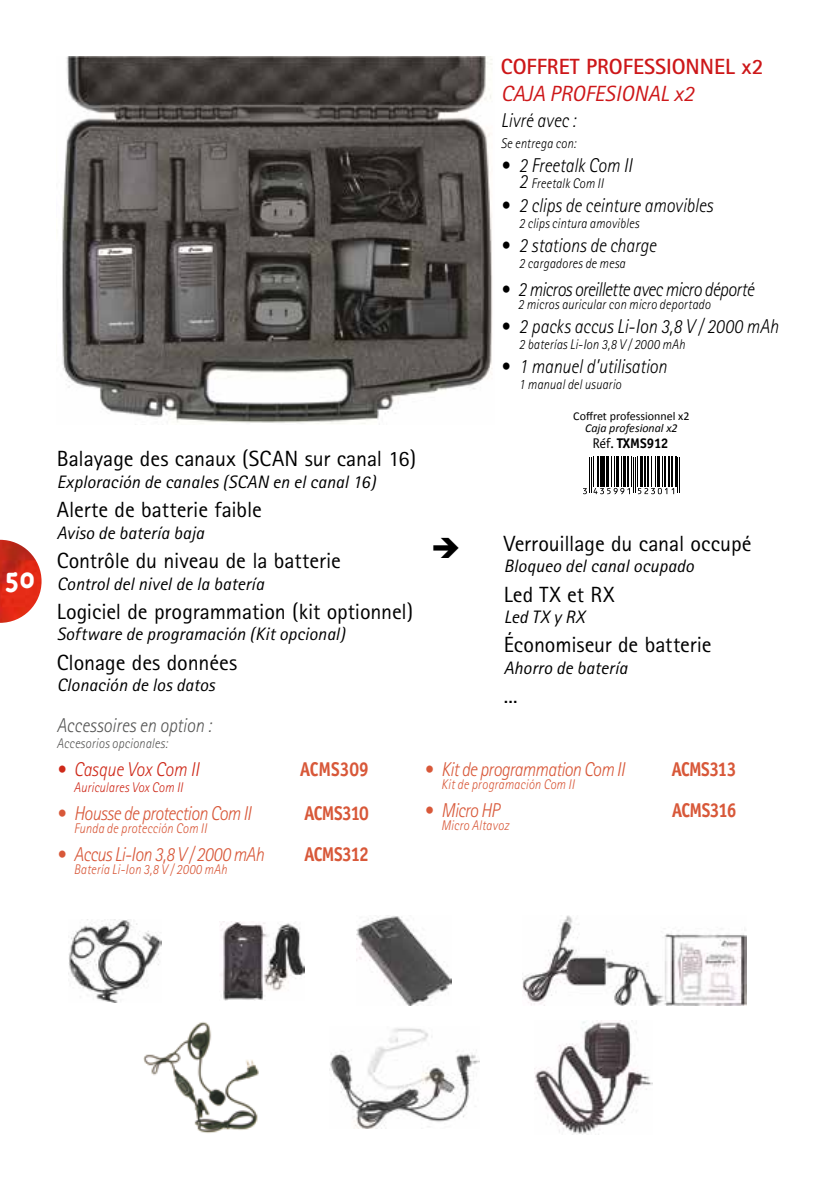
<style>
.page{position:relative;width:840px;height:1191px;background:#fff}
.page>*{position:absolute;margin:0;border:0;box-sizing:border-box;transform-origin:0 0}
.t1{font:700 28px "Engine";color:#fff}
.t2{font:22px "Rotis Sans Serif";letter-spacing:-.005em;color:#000}
.t3{font:700 22px "Rotis Sans Serif";color:#cd1719}
.t4{font:italic 22px "Rotis Sans Serif";color:#cd1719}
.t5{font:italic 300 20px "Rotis Sans Serif";letter-spacing:-.005em;color:#000;scale:.9 1}
.t6{font:italic 300 20px "Rotis Sans Serif";letter-spacing:-.03em;color:#d85839;scale:.9 1}
.t7{font:italic 300 20px "Rotis Sans Serif";letter-spacing:-.035em;color:#000;scale:.9 1}
.t8{font:700 20px "Officina Sans ITC";letter-spacing:-.035em;color:#d85839;scale:.9 1}
.t9{font:italic 300 20px "Rotis Sans Serif";color:#575756;scale:.9 1}
.t10{font:italic 300 20px "Rotis Sans Serif";letter-spacing:-.005em;color:#ce2919;scale:.9 1}
.t11{font:700 20px "Officina Sans ITC";color:#d85839;scale:.9 1}
.t12{font:italic 18px "Rotis Sans Serif";letter-spacing:.005em;color:#000}
.t13{font:italic 300 14px "Rotis Sans Serif";letter-spacing:.01em;color:#000;scale:.9 1}
.t14{font:italic 300 14px "Rotis Sans Serif";letter-spacing:.01em;color:#d85839;scale:.9 1}
.t15{font:italic 300 14px "Rotis Sans Serif";letter-spacing:.015em;color:#575756;scale:.9 1}
.t16{font:italic 300 14px "Rotis Sans Serif";letter-spacing:.01em;color:#ce2919;scale:.9 1}
.t17{font:700 14px "Officina Sans ITC";color:#000}
.t18{font:12px "Calibri";color:#000}
.t19{font:italic 12px "Calibri";color:#000}
.s1{font-size:20px}
.s2{font-weight:400}
</style>
<div class="page">
<img style="left:0;top:540px;width:42px;height:83px">
<img style="left:62px;top:57px;width:431px;height:367px">
<hr style="left:589px;top:457px;width:1px;height:36px;background:#000">
<hr style="left:590px;top:457px;width:1px;height:36px;background:#000">
<hr style="left:592px;top:457px;width:1px;height:30px;background:#000">
<hr style="left:596px;top:457px;width:2px;height:30px;background:#000">
<svg style="left:600px;top:457px;width:3px;height:30px"></svg>
<hr style="left:604px;top:457px;width:1px;height:30px;background:#000">
<hr style="left:606px;top:457px;width:2px;height:30px;background:#000">
<hr style="left:611px;top:457px;width:1px;height:30px;background:#000">
<hr style="left:614px;top:457px;width:1px;height:30px;background:#000">
<hr style="left:615px;top:457px;width:3px;height:30px;background:#000">
<hr style="left:620px;top:457px;width:1px;height:30px;background:#000">
<hr style="left:622px;top:457px;width:3px;height:30px;background:#000">
<hr style="left:627px;top:457px;width:2px;height:30px;background:#000">
<hr style="left:631px;top:457px;width:1px;height:30px;background:#000">
<hr style="left:633px;top:457px;width:1px;height:36px;background:#000">
<hr style="left:635px;top:457px;width:1px;height:36px;background:#000">
<hr style="left:637px;top:457px;width:1px;height:30px;background:#000">
<hr style="left:639px;top:457px;width:3px;height:30px;background:#000">
<hr style="left:643px;top:457px;width:2px;height:30px;background:#000">
<hr style="left:646px;top:457px;width:2px;height:30px;background:#000">
<hr style="left:650px;top:457px;width:1px;height:30px;background:#000">
<hr style="left:655px;top:457px;width:1px;height:30px;background:#000">
<hr style="left:657px;top:457px;width:2px;height:30px;background:#000">
<hr style="left:662px;top:457px;width:1px;height:30px;background:#000">
<hr style="left:663px;top:457px;width:2px;height:30px;background:#000">
<hr style="left:667px;top:457px;width:2px;height:30px;background:#000">
<hr style="left:670px;top:457px;width:2px;height:30px;background:#000">
<hr style="left:674px;top:457px;width:2px;height:30px;background:#000">
<hr style="left:677px;top:457px;width:1px;height:36px;background:#000">
<hr style="left:679px;top:457px;width:1px;height:36px;background:#000">
<svg style="left:583px;top:488px;width:90px;height:6px"></svg>
<img style="left:534px;top:1020px;width:118px;height:114px">
<img style="left:522px;top:915px;width:224px;height:91px">
<img style="left:68px;top:919px;width:93px;height:83px">
<img style="left:220px;top:921px;width:84px;height:79px">
<img style="left:356px;top:915px;width:95px;height:91px">
<img style="left:143px;top:1022px;width:116px;height:112px">
<img style="left:329px;top:1028px;width:150px;height:100px">
<p class="t1" style="left:4px;top:557px;width:32px">50</p>
<p class="t2" style="left:57px;top:446px;width:361px">Balayage des canaux (SCAN sur canal 16)</p>
<p class="t12" style="left:57px;top:471px;width:320px">Exploración de canales (SCAN en el canal 16)</p>
<p class="t2" style="left:57px;top:496px;width:206px">Alerte de batterie faible</p>
<p class="t12" style="left:57px;top:522px;width:149px">Aviso de batería baja</p>
<p class="t2" style="left:57px;top:547px;width:285px">Contrôle du niveau de la batterie</p>
<p class="t12" style="left:57px;top:573px;width:209px">Control del nivel de la batería</p>
<p class="t2" style="left:57px;top:598px;width:358px">Logiciel de programmation (kit optionnel)</p>
<p class="t12" style="left:57px;top:623px;width:290px">Software de programación (Kit opcional)</p>
<p class="t2" style="left:57px;top:649px;width:182px">Clonage des données</p>
<p class="t12" style="left:57px;top:674px;width:159px">Clonación de los datos</p>
<p class="t9" style="left:57px;top:713px;width:173px">Accessoires en option :</p>
<p class="t15" style="left:57px;top:735px;width:124px">Accesorios opcionales:</p>
<p class="t10" style="left:57px;top:757px;width:159px">• Casque Vox Com II</p>
<p class="t11" style="left:300px;top:757px;width:78px">ACMS309</p>
<p class="t16" style="left:74px;top:779px;width:123px">Auriculares Vox Com II</p>
<p class="t6" style="left:57px;top:801px;width:217px">• Housse de protection Com II</p>
<p class="t8" style="left:304px;top:801px;width:73px">ACMS310</p>
<p class="t14" style="left:74px;top:820px;width:149px">Funda de protección Com II</p>
<p class="t6" style="left:57px;top:842px;width:232px">• Accus Li-Ion 3,8 V / 2000 mAh</p>
<p class="t8" style="left:304px;top:841px;width:73px">ACMS312</p>
<p class="t14" style="left:74px;top:861px;width:172px">Batería Li-Ion 3,8 V / 2000 mAh</p>
<p class="t3" style="left:500px;top:53px;width:264px">COFFRET PROFESSIONNEL x2</p>
<p class="t4" style="left:500px;top:80px;width:195px">CAJA PROFESIONAL x2</p>
<p class="t5" style="left:500px;top:108px;width:84px">Livré avec :</p>
<p class="t13" style="left:500px;top:135px;width:85px">Se entrega con:</p>
<p class="t5" style="left:500px;top:154px;width:147px">• 2 Freetalk Com II</p>
<p class="t13" style="left:518px;top:175px;width:95px"><span class="s1">2</span> Freetalk Com II</p>
<p class="t5" style="left:500px;top:194px;width:237px">• 2 clips de ceinture amovibles</p>
<p class="t13" style="left:518px;top:215px;width:135px">2 clips cintura amovibles</p>
<p class="t5" style="left:500px;top:234px;width:174px">• 2 stations de charge</p>
<p class="t13" style="left:518px;top:255px;width:120px">2 cargadores de mesa</p>
<p class="t7" style="left:500px;top:278px;width:283px">• 2 micros oreillette avec micro déporté</p>
<p class="t13" style="left:517px;top:296px;width:215px">2 micros auricular con micro deportado</p>
<p class="t5" style="left:500px;top:315px;width:310px">• 2 packs accus Li-Ion 3,8 V / 2000 mAh</p>
<p class="t13" style="left:518px;top:336px;width:186px">2 baterías Li-Ion 3,8 V / 2000 mAh</p>
<p class="t5" style="left:500px;top:355px;width:186px">• 1 manuel d’utilisation</p>
<p class="t13" style="left:518px;top:376px;width:115px">1 manual del usuario</p>
<p class="t18" style="left:573px;top:408px;width:118px">Coffret professionnel x2</p>
<p class="t19" style="left:584px;top:420px;width:94px">Caja profesional x2</p>
<p class="t17" style="left:592px;top:435px;width:77px"><span class="s2">Réf.</span> TXMS912</p>
<p class="t2" style="left:503px;top:530px;width:249px">Verrouillage du canal occupé</p>
<p class="t12" style="left:503px;top:555px;width:192px">Bloqueo del canal ocupado</p>
<p class="t2" style="left:503px;top:581px;width:112px">Led TX et RX</p>
<p class="t12" style="left:503px;top:606px;width:82px">Led TX y RX</p>
<p class="t2" style="left:503px;top:632px;width:209px">Économiseur de batterie</p>
<p class="t12" style="left:503px;top:657px;width:125px">Ahorro de batería</p>
<p class="t2" style="left:503px;top:683px;width:16px">...</p>
<p class="t6" style="left:424px;top:757px;width:224px">• Kit de programmation Com II</p>
<p class="t8" style="left:671px;top:756px;width:73px">ACMS313</p>
<p class="t14" style="left:441px;top:776px;width:149px">Kit de programación Com II</p>
<p class="t6" style="left:424px;top:798px;width:85px">• Micro HP</p>
<p class="t8" style="left:671px;top:797px;width:73px">ACMS316</p>
<p class="t14" style="left:441px;top:816px;width:77px">Micro Altavoz</p>
</div>
